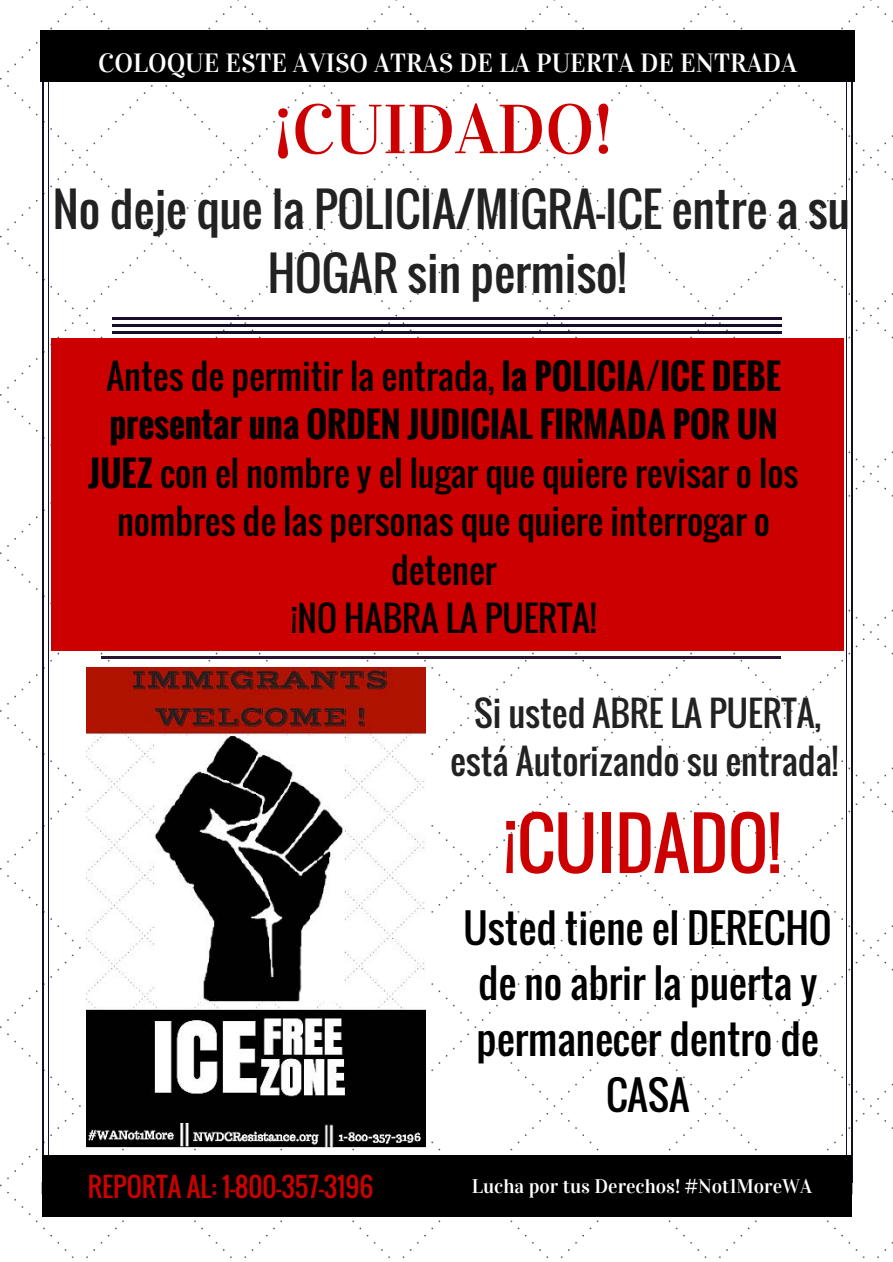
<style>
.page{position:relative;width:893px;height:1262px;background:#fff}
.page>*{position:absolute;margin:0;border:0;box-sizing:border-box;transform-origin:0 0}
.t1{font:69.45px "Vidaloka";color:#c00}
.t2{font:69.45px "Oswald";color:#c00}
.t3{font:46.35px/64.1px "Oswald";color:#222;text-align:center}
.t4{font:39.67px/55.7px "Oswald";color:#000;text-align:center}
.t5{font:34.72px/48.4px "Oswald";color:#000;text-align:center}
.t6{font:34.72px/48.4px "Oswald";color:#222;text-align:center}
.t7{font:26.47px "Vidaloka";color:#fff}
.t8{font:26.47px "Oswald";color:#c00}
.t9{font:19.88px "Vidaloka";color:#fff}
.s1{font-weight:700}
</style>
<div class="page">
<img style="left:0;top:0;width:892px;height:1259px">
<hr style="left:48px;top:62px;width:1px;height:1120px;background:#180d2b">
<hr style="left:42px;top:62px;width:1px;height:1120px;background:#180d2b">
<svg style="left:851px;top:1182px;width:1px;height:32px"></svg>
<hr style="left:850px;top:62px;width:2px;height:1120px;background:#180d2b">
<hr style="left:845px;top:62px;width:1px;height:1120px;background:#180d2b">
<div style="left:52px;top:338px;width:792px;height:312px;background:#c00"></div>
<hr style="left:112px;top:317px;width:670px;height:3px;background:#180d2b">
<hr style="left:112px;top:324px;width:670px;height:3px;background:#180d2b">
<hr style="left:112px;top:331px;width:670px;height:3px;background:#180d2b">
<hr style="left:101px;top:656px;width:680px;height:3px;background:#291433">
<div style="left:42px;top:1155px;width:809px;height:62px;background:#000"></div>
<div style="left:41px;top:31px;width:814px;height:51px;background:#000"></div>
<img style="left:86px;top:667px;width:339px;height:480px">
<p class="t7" style="left:98px;top:47px;width:700px">COLOQUE ESTE AVISO ATRAS DE LA PUERTA DE ENTRADA</p>
<h1 class="t1" style="left:274px;top:88px;width:340px">¡CUIDADO!</h1>
<h2 class="t3" style="left:53px;top:175px;width:798px">No deje que la POLICIA/MIGRA-ICE entre a su<br>HOGAR sin permiso!</h2>
<p class="t5" style="left:89px;top:351px;width:711px">Antes de permitir la entrada, <span class="s1">la POLICIA/ICE DEBE presentar una ORDEN JUDICIAL FIRMADA POR UN JUEZ</span> con el nombre y el lugar que quiere revisar o los nombres de las personas que quiere interrogar o detener<br>¡NO HABRA LA PUERTA!</p>
<p class="t6" style="left:450px;top:688px;width:389px">Si usted ABRE LA PUERTA, está Autorizando su entrada!</p>
<h1 class="t2" style="left:504px;top:790px;width:278px">¡CUIDADO!</h1>
<p class="t4" style="left:463px;top:899px;width:370px">Usted tiene el DERECHO de no abrir la puerta y permanecer dentro de<br>CASA</p>
<p class="t8" style="left:88px;top:1166px;width:287px">REPORTA AL: 1-800-357-3196</p>
<p class="t9" style="left:472px;top:1174px;width:341px">Lucha por tus Derechos! #Not1MoreWA</p>
</div>
